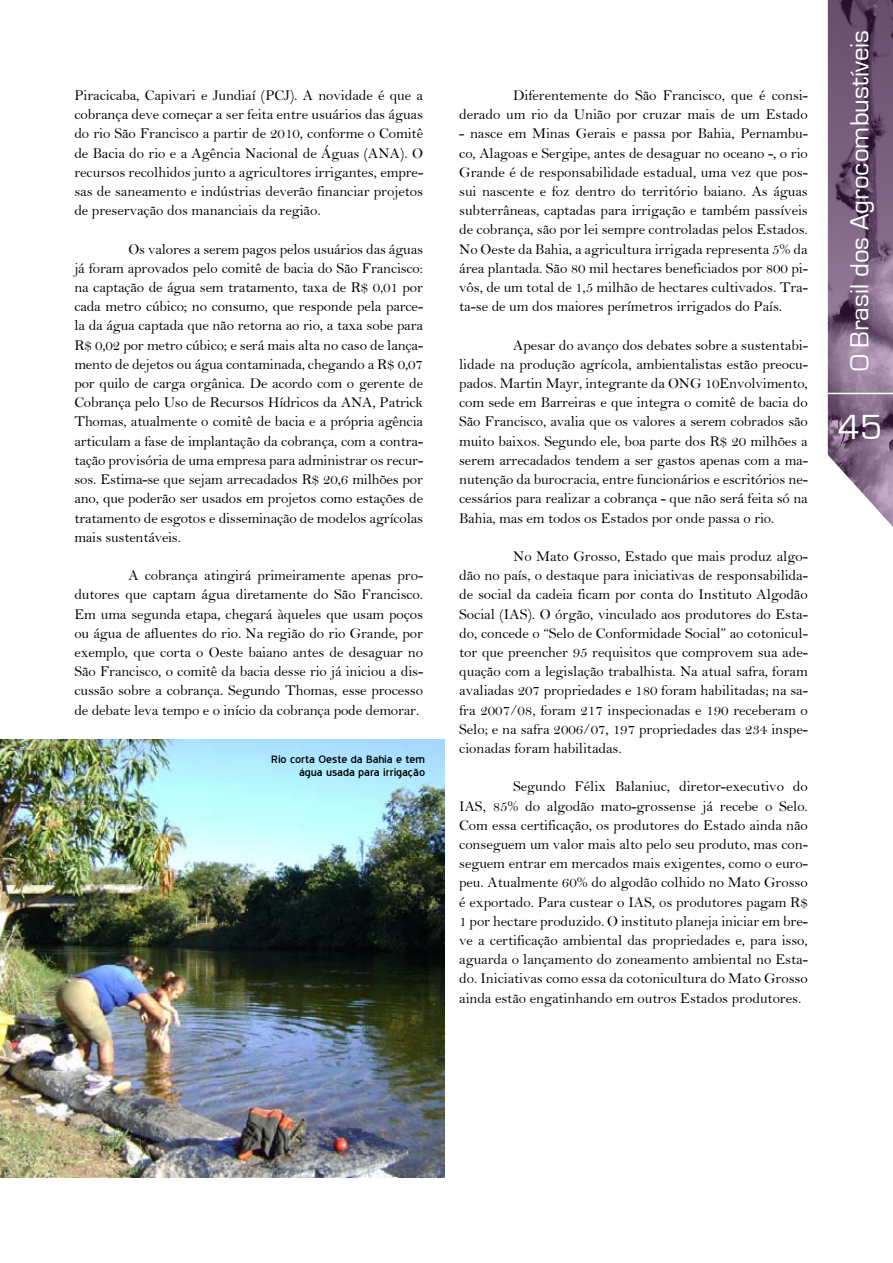
<style>
.page{position:relative;width:893px;height:1263px;background:#fff}
.page>*{position:absolute;margin:0;border:0;box-sizing:border-box;transform-origin:0 0}
.t1{font:36px "Eurostile";color:#fff}
.t2{font:27px "Eurostile";color:#fff}
.t3{font:15px/19.2px "Bell";letter-spacing:-.005em;color:#000;text-align:justify}
.t4{font:13.5px/13.5px "Blue Highway";letter-spacing:-.005em;color:#000;text-align:right;scale:1.11 1}
</style>
<div class="page">
<img style="left:0;top:740px;width:445px;height:438px">
<svg style="left:827px;top:0;width:66px;height:527px;background:#836c87"></svg>
<hr style="left:828px;top:393px;width:65px;height:1px;background:#fff">
<p class="t3" style="left:74px;top:86px;width:350px">Piracicaba, Capivari e Jundiaí (PCJ). A novidade é que a cobrança deve começar a ser feita entre usuários das águas do rio São Francisco a partir de 2010, conforme o Comitê de Bacia do rio e a Agência Nacional de Águas (ANA). O recursos recolhidos junto a agricultores irrigantes, empre&shy;sas de saneamento e indústrias deverão financiar projetos de preservação dos mananciais da região.</p>
<p class="t3" style="left:74px;top:239px;width:350px;text-indent:54px">Os valores a serem pagos pelos usuários das águas já foram aprovados pelo comitê de bacia do São Francisco: na captação de água sem tratamento, taxa de R$ 0,01 por cada metro cúbico; no consumo, que responde pela parce&shy;la da água captada que não retorna ao rio, a taxa sobe para R$ 0,02 por metro cúbico; e será mais alta no caso de lança&shy;mento de dejetos ou água contaminada, chegando a R$ 0,07 por quilo de carga orgânica. De acordo com o gerente de Cobrança pelo Uso de Recursos Hídricos da ANA, Patrick Thomas, atualmente o comitê de bacia e a própria agência articulam a fase de implantação da cobrança, com a contra&shy;tação provisória de uma empresa para administrar os recur&shy;sos. Estima-se que sejam arrecadados R$ 20,6 milhões por ano, que poderão ser usados em projetos como estações de tratamento de esgotos e disseminação de modelos agrícolas mais sustentáveis.</p>
<p class="t3" style="left:74px;top:566px;width:350px;text-indent:54px">A cobrança atingirá primeiramente apenas pro&shy;dutores que captam água diretamente do São Francisco.<br>Em uma segunda etapa, chegará àqueles que usam poços ou água de afluentes do rio. Na região do rio Grande, por exemplo, que corta o Oeste baiano antes de desaguar no São Francisco, o comitê da bacia desse rio já iniciou a dis&shy;cussão sobre a cobrança. Segundo Thomas, esse processo de debate leva tempo e o início da cobrança pode demorar.</p>
<p class="t4" style="left:271px;top:752px;width:140px">Rio corta Oeste da Bahia e tem água usada para irrigação</p>
<p class="t3" style="left:459px;top:86px;width:350px;text-align:right">Diferentemente do São Francisco, que é consi-<br>derado um rio da União por cruzar mais de um Estado</p>
<p class="t3" style="left:459px;top:124px;width:350px">- nasce em Minas Gerais e passa por Bahia, Pernambu&shy;co, Alagoas e Sergipe, antes de desaguar no oceano -, o rio Grande é de responsabilidade estadual, uma vez que pos&shy;sui nascente e foz dentro do território baiano. As águas subterrâneas, captadas para irrigação e também passíveis de cobrança, são por lei sempre controladas pelos Estados.<br>No Oeste da Bahia, a agricultura irrigada representa 5% da área plantada. São 80 mil hectares beneficiados por 800 pi&shy;vôs, de um total de 1,5 milhão de hectares cultivados. Tra&shy;ta-se de um dos maiores perímetros irrigados do País.</p>
<p class="t3" style="left:459px;top:335px;width:350px;text-indent:54px">Apesar do avanço dos debates sobre a sustentabi&shy;lidade na produção agrícola, ambientalistas estão preocu&shy;pados. Martin Mayr, integrante da ONG 10Envolvimento, com sede em Barreiras e que integra o comitê de bacia do São Francisco, avalia que os valores a serem cobrados são muito baixos. Segundo ele, boa parte dos R$ 20 milhões a serem arrecadados tendem a ser gastos apenas com a ma&shy;nutenção da burocracia, entre funcionários e escritórios ne&shy;cessários para realizar a cobrança - que não será feita só na Bahia, mas em todos os Estados por onde passa o rio.</p>
<p class="t3" style="left:459px;top:546px;width:350px;text-indent:54px">No Mato Grosso, Estado que mais produz algo&shy;dão no país, o destaque para iniciativas de responsabilida&shy;de social da cadeia ficam por conta do Instituto Algodão Social (IAS). O órgão, vinculado aos produtores do Esta&shy;do, concede o “Selo de Conformidade Social” ao cotonicul&shy;tor que preencher 95 requisitos que comprovem sua ade&shy;quação com a legislação trabalhista. Na atual safra, foram avaliadas 207 propriedades e 180 foram habilitadas; na sa&shy;fra 2007/08, foram 217 inspecionadas e 190 receberam o Selo; e na safra 2006/07, 197 propriedades das 234 inspe&shy;cionadas foram habilitadas.</p>
<p class="t3" style="left:459px;top:777px;width:350px;text-indent:54px">Segundo Félix Balaniuc, diretor-executivo do IAS, 85% do algodão mato-grossense já recebe o Selo.<br>Com essa certificação, os produtores do Estado ainda não conseguem um valor mais alto pelo seu produto, mas con&shy;seguem entrar em mercados mais exigentes, como o euro&shy;peu. Atualmente 60% do algodão colhido no Mato Grosso é exportado. Para custear o IAS, os produtores pagam R$ 1 por hectare produzido. O instituto planeja iniciar em bre&shy;ve a certificação ambiental das propriedades e, para isso, aguarda o lançamento do zoneamento ambiental no Esta&shy;do. Iniciativas como essa da cotonicultura do Mato Grosso ainda estão engatinhando em outros Estados produtores.</p>
<h2 class="t2" style="left:845px;top:371px;width:343px;rotate:-90deg">O Brasil dos Agrocombustíveis</h2>
<h1 class="t1" style="left:838px;top:408px;width:41px">45</h1>
</div>
